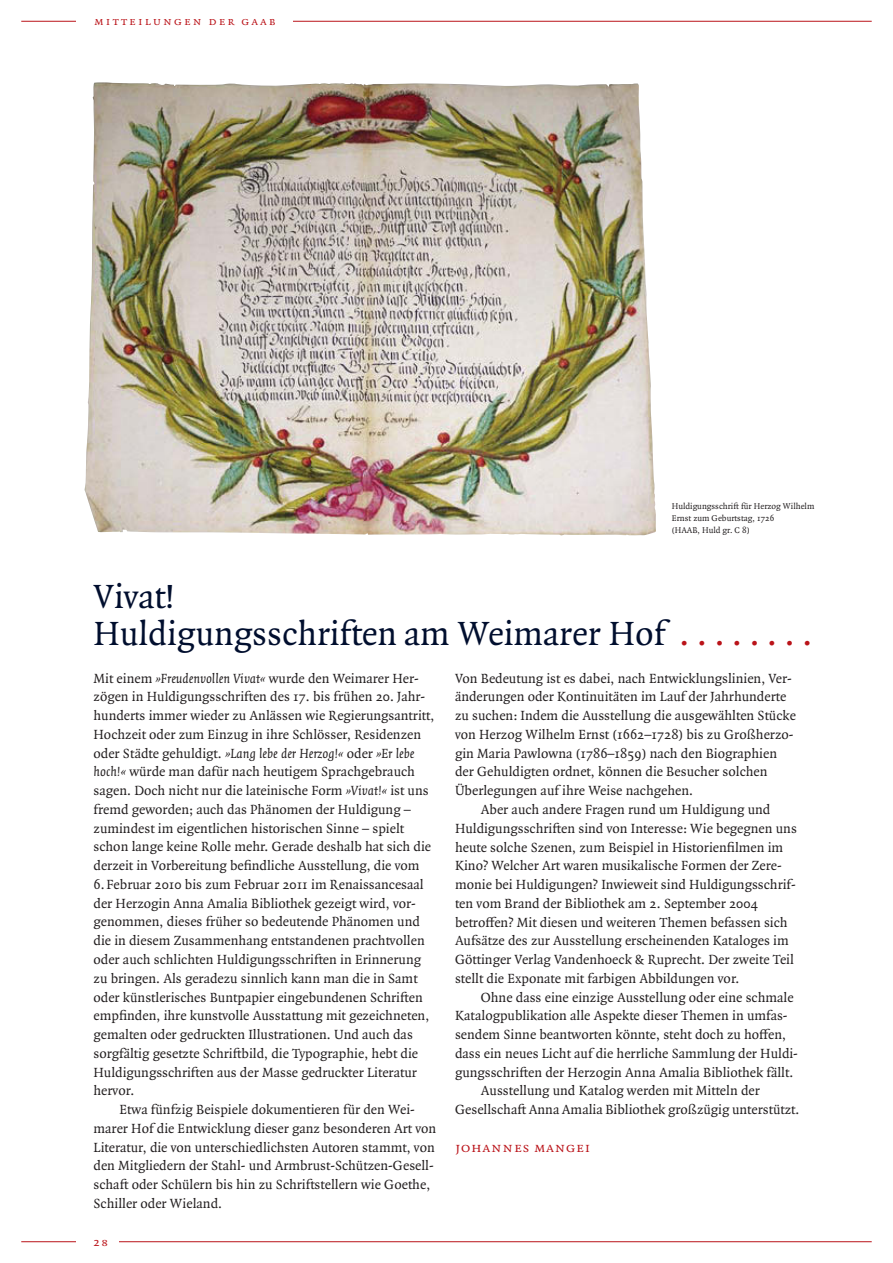
<style>
.page{position:relative;width:893px;height:1263px;background:#fff}
.page>*{position:absolute;margin:0;border:0;box-sizing:border-box;transform-origin:0 0}
.t1{font:36px/37.5px "Quadraat";color:#000e2e}
.t2{font:14.25px/18.8px "Quadraat";color:#231f20}
.t3{font:14.25px "Quadraat Small Caps";letter-spacing:.06em;color:#ba1319}
.t4{font:12px "Quadraat Small Caps";letter-spacing:.18em;color:#ba1319}
.t5{font:9px/12px "Quadraat";color:#231f20}
.s1{color:#ba1319}
.s2{font-style:italic}
.s3{font-family:"Quadraat Regular Expert"}
</style>
<div class="page">
<hr style="left:21px;top:1241px;width:851px;height:1px;background:#ba1319">
<hr style="left:21px;top:21px;width:851px;height:1px;background:#ba1319">
<div style="left:77px;top:12px;width:216px;height:17px;background:#fff"></div>
<div style="left:77px;top:1233px;width:42px;height:17px;background:#fff"></div>
<img style="left:85px;top:83px;width:571px;height:452px">
<p class="t4" style="left:94px;top:14px;width:183px">mitteilungen der gaab</p>
<p class="t5" style="left:672px;top:501px;width:144px">Huldigungsschrift für Herzog Wilhelm<br>Ernst zum Geburtstag, 1726<br>(HAAB, Huld gr. C 8)</p>
<h1 class="t1" style="left:94px;top:580px;width:720px">Vivat!<br>Huldigungsschriften am Weimarer Hof <span class="s1">. . . . . . . .</span></h1>
<p class="t2" style="left:94px;top:670px;width:342px">Mit einem <span class="s2">»Freudenvollen Vivat«</span> wurde den Weimarer Her&shy;zögen in Huldigungsschriften des 17. bis frühen 20. Jahr&shy;hunderts immer wieder zu Anlässen wie Regierungsantritt, Hochzeit oder zum Einzug in ihre Schlösser, Residenzen oder Städte gehuldigt. <span class="s2">»Lang lebe der Herzog!«</span> oder <span class="s2">»Er lebe hoch!«</span> würde man dafür nach heutigem Sprachgebrauch sagen. Doch nicht nur die lateinische Form <span class="s2">»Vivat!«</span> ist uns fremd geworden; auch das Phänomen der Huldigung – zumindest im eigentlichen historischen Sinne – spielt schon lange keine Rolle mehr. Gerade deshalb hat sich die derzeit in Vorbereitung befindliche Ausstellung, die vom</p>
<p class="t2" style="left:94px;top:876px;width:337px">6. Februar 2010 bis zum Februar 2011 im Renaissancesaal der Herzogin Anna Amalia Bibliothek gezeigt wird, vor&shy;genommen, dieses früher so bedeutende Phänomen und die in diesem Zusammenhang entstandenen prachtvollen oder auch schlichten Huldigungsschriften in Erinnerung zu bringen. Als geradezu sinnlich kann man die in Samt oder künstlerisches Buntpapier eingebundenen Schriften empfinden, ihre kunstvolle Ausstattung mit gezeichneten, gemalten oder gedruckten Illustrationen. Und auch das sorgfältig gesetzte Schriftbild, die Typographie, hebt die Huldigungsschriften aus der Masse gedruckter Literatur hervor.</p>
<p class="t2" style="left:94px;top:1101px;width:344px;text-indent:26px">Etwa fünfzig Beispiele dokumentieren für den Wei&shy;marer Hof die Entwicklung dieser ganz besonderen Art von Literatur, die von unterschiedlichsten Autoren stammt, von den Mitgliedern der Stahl- und Armbrust-Schützen-Gesell&shy;schaft oder Schülern bis hin zu Schriftstellern wie Goethe, Schiller oder Wieland.</p>
<p class="t4" style="left:94px;top:1235px;width:16px">28</p>
<p class="t2" style="left:455px;top:670px;width:338px">Von Bedeutung ist es dabei, nach Entwicklungslinien, Ver-</p>
<p class="t2" style="left:455px;top:688px;width:333px">änderungen oder Kontinuitäten im Lauf der Jahrhunderte</p>
<p class="t2" style="left:455px;top:707px;width:342px">zu suchen: Indem die Ausstellung die ausgewählten Stücke</p>
<p class="t2" style="left:455px;top:726px;width:340px">von Herzog Wilhelm Ernst (1662–1728) bis zu Großherzo-</p>
<p class="t2" style="left:455px;top:745px;width:324px">gin Maria Pawlowna (1786–1859) nach den Biographien</p>
<p class="t2" style="left:455px;top:763px;width:314px">der Gehuldigten ordnet, können die Besucher solchen</p>
<p class="t2" style="left:455px;top:782px;width:240px">Überlegungen auf ihre Weise nachgehen.</p>
<p class="t2" style="left:481px;top:801px;width:291px">Aber auch andere Fragen rund um Huldigung und</p>
<p class="t2" style="left:455px;top:820px;width:343px">Huldigungsschriften sind von Interesse: Wie begegnen uns</p>
<p class="t2" style="left:455px;top:838px;width:330px">heute solche Szenen, zum Beispiel in Historienfilmen im</p>
<p class="t2" style="left:455px;top:857px;width:328px">Kino? Welcher Art waren musikalische Formen der Zere-</p>
<p class="t2" style="left:455px;top:876px;width:342px">monie bei Huldigungen? Inwieweit sind Huldigungsschrif-</p>
<p class="t2" style="left:455px;top:895px;width:304px">ten vom Brand der Bibliothek am 2. September 2004</p>
<p class="t2" style="left:455px;top:913px;width:334px">betro<span class="s3">=</span>en? Mit diesen und weiteren Themen befassen sich</p>
<p class="t2" style="left:455px;top:932px;width:335px">Aufsätze des zur Ausstellung erscheinenden Kataloges im</p>
<p class="t2" style="left:455px;top:951px;width:340px">Göttinger Verlag Vandenhoeck &amp; Ruprecht. Der zweite Teil</p>
<p class="t2" style="left:455px;top:970px;width:286px">stellt die Exponate mit farbigen Abbildungen vor.</p>
<p class="t2" style="left:481px;top:988px;width:314px">Ohne dass eine einzige Ausstellung oder eine schmale</p>
<p class="t2" style="left:455px;top:1007px;width:334px">Katalogpublikation alle Aspekte dieser Themen in umfas-</p>
<p class="t2" style="left:455px;top:1026px;width:333px">sendem Sinne beantworten könnte, steht doch zu ho<span class="s3">=</span>en,</p>
<p class="t2" style="left:455px;top:1045px;width:344px">dass ein neues Licht auf die herrliche Sammlung der Huldi-</p>
<p class="t2" style="left:455px;top:1063px;width:340px">gungsschriften der Herzogin Anna Amalia Bibliothek fällt.</p>
<p class="t2" style="left:481px;top:1082px;width:280px">Ausstellung und Katalog werden mit Mitteln der</p>
<p class="t2" style="left:455px;top:1101px;width:346px">Gesellschaft Anna Amalia Bibliothek großzügig unterstützt.</p>
<p class="t3" style="left:455px;top:1138px;width:137px">johannes mangei</p>
</div>
